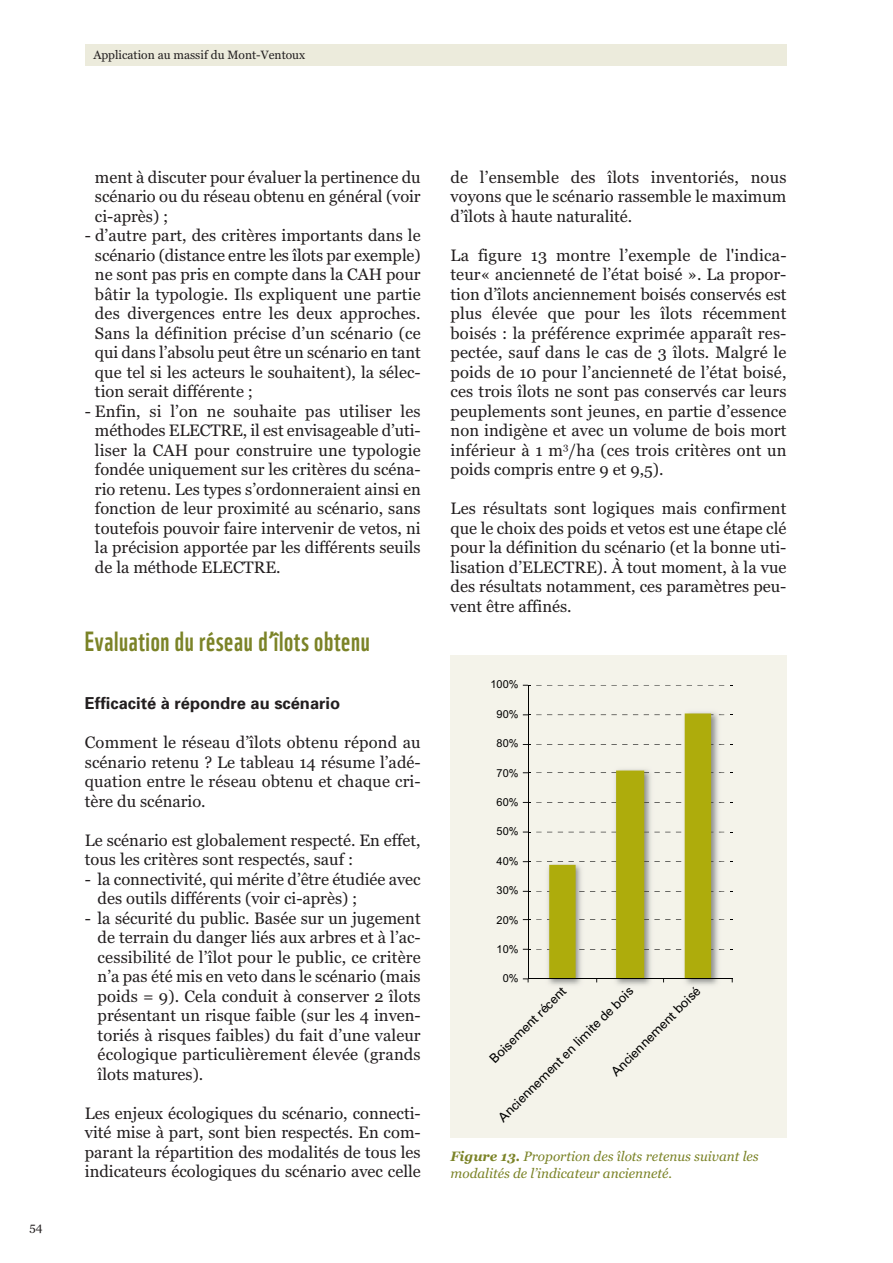
<style>
.page{position:relative;width:893px;height:1263px;background:#fff}
.page>*{position:absolute;margin:0;border:0;box-sizing:border-box;transform-origin:0 0}
.t1{font:27px "WWF";letter-spacing:.025em;color:#7b8327}
.t2{font:16.5px/19.5px "Georgia";color:#231f20;text-align:justify}
.t3{font:700 16.5px "Univers";color:#231f20}
.t4{font:italic 13.5px/16.5px "Georgia";color:#7b8327}
.t5{font:12.75px "Univers";color:#000}
.t6{font:12px "Georgia";color:#231f20}
.t7{font:10.95px "Arial";color:#000}
.s1{font-weight:700}
</style>
<div class="page">
<div style="left:85px;top:45px;width:701px;height:21px;background:#ecebdc"></div>
<div style="left:451px;top:655px;width:335px;height:483px;background:#f4f3ea"></div>
<svg style="left:558px;top:685px;width:26px;height:1px"></svg>
<svg style="left:601px;top:685px;width:26px;height:1px"></svg>
<svg style="left:644px;top:685px;width:26px;height:1px"></svg>
<svg style="left:687px;top:685px;width:26px;height:1px"></svg>
<img style="left:549px;top:712px;width:172px;height:273px">
<svg style="left:523px;top:949px;width:18px;height:1px"></svg>
<svg style="left:523px;top:919px;width:18px;height:1px"></svg>
<svg style="left:523px;top:891px;width:18px;height:1px"></svg>
<svg style="left:523px;top:861px;width:18px;height:1px"></svg>
<svg style="left:523px;top:832px;width:18px;height:1px"></svg>
<svg style="left:523px;top:802px;width:18px;height:1px"></svg>
<svg style="left:523px;top:772px;width:18px;height:2px"></svg>
<svg style="left:523px;top:744px;width:18px;height:1px"></svg>
<svg style="left:523px;top:714px;width:18px;height:2px"></svg>
<svg style="left:523px;top:685px;width:18px;height:1px"></svg>
<svg style="left:523px;top:978px;width:6px;height:4px"></svg>
<svg style="left:547px;top:714px;width:166px;height:268px"></svg>
<hr style="left:528px;top:685px;width:1px;height:294px;background:#000">
<hr style="left:528px;top:978px;width:204px;height:1px;background:#000">
<p class="t6" style="left:93px;top:50px;width:213px">Application au massif du Mont-Ventoux</p>
<p class="t6" style="left:30px;top:1222px;width:15px">54</p>
<p class="t2" style="left:95px;top:168px;width:327px">ment à discuter pour évaluer la pertinence du scénario ou du réseau obtenu en général (voir ci-après) ;</p>
<p class="t2" style="left:95px;top:227px;width:327px;text-indent:-10px">- d’autre part, des critères importants dans le scénario (distance entre les îlots par exemple) ne sont pas pris en compte dans la CAH pour bâtir la typologie. Ils expliquent une partie des divergences entre les deux approches.<br>Sans la définition précise d’un scénario (ce qui dans l’absolu peut être un scénario en tant que tel si les acteurs le souhaitent), la sélec&shy;tion serait différente ;</p>
<p class="t2" style="left:95px;top:402px;width:327px;text-indent:-10px">- Enfin, si l’on ne souhaite pas utiliser les méthodes ELECTRE, il est envisageable d’uti&shy;liser la CAH pour construire une typologie fondée uniquement sur les critères du scéna&shy;rio retenu. Les types s’ordonneraient ainsi en fonction de leur proximité au scénario, sans toutefois pouvoir faire intervenir de vetos, ni la précision apportée par les différents seuils de la méthode ELECTRE.</p>
<h1 class="t1" style="left:85px;top:631px;width:286px">Evaluation du réseau d’îlots obtenu</h1>
<p class="t3" style="left:85px;top:697px;width:257px">Efficacité à répondre au scénario</p>
<p class="t2" style="left:85px;top:734px;width:337px">Comment le réseau d’îlots obtenu répond au scénario retenu ? Le tableau 14 résume l’adé&shy;quation entre le réseau obtenu et chaque cri&shy;tère du scénario.</p>
<p class="t2" style="left:85px;top:831px;width:337px">Le scénario est globalement respecté. En effet, tous les critères sont respectés, sauf :</p>
<p class="t2" style="left:98px;top:870px;width:325px;text-indent:-13px">- la connectivité, qui mérite d’être étudiée avec des outils différents (voir ci-après) ;</p>
<p class="t2" style="left:98px;top:909px;width:325px;text-indent:-13px">- la sécurité du public. Basée sur un jugement de terrain du danger liés aux arbres et à l’ac&shy;cessibilité de l’îlot pour le public, ce critère n’a pas été mis en veto dans le scénario (mais poids = 9). Cela conduit à conserver 2 îlots présentant un risque faible (sur les 4 inven&shy;toriés à risques faibles) du fait d’une valeur écologique particulièrement élevée (grands îlots matures).</p>
<p class="t2" style="left:85px;top:1105px;width:337px">Les enjeux écologiques du scénario, connecti&shy;vité mise à part, sont bien respectés. En com&shy;parant la répartition des modalités de tous les indicateurs écologiques du scénario avec celle</p>
<p class="t2" style="left:451px;top:169px;width:337px">de l’ensemble des îlots inventoriés, nous voyons que le scénario rassemble le maximum d’îlots à haute naturalité.</p>
<p class="t2" style="left:450px;top:247px;width:337px">La figure 13 montre l’exemple de l'indica&shy;teur« ancienneté de l’état boisé ». La propor&shy;tion d’îlots anciennement boisés conservés est plus élevée que pour les îlots récemment boisés : la préférence exprimée apparaît res&shy;pectée, sauf dans le cas de 3 îlots. Malgré le poids de 10 pour l’ancienneté de l’état boisé, ces trois îlots ne sont pas conservés car leurs peuplements sont jeunes, en partie d’essence non indigène et avec un volume de bois mort inférieur à 1 m<sup>3</sup>/ha (ces trois critères ont un poids compris entre 9 et 9,5).</p>
<p class="t2" style="left:450px;top:500px;width:337px">Les résultats sont logiques mais confirment que le choix des poids et vetos est une étape clé pour la définition du scénario (et la bonne uti&shy;lisation d’ELECTRE). À tout moment, à la vue des résultats notamment, ces paramètres peu&shy;vent être affinés.</p>
<p class="t7" style="left:490px;top:678px;width:30px">100%</p>
<p class="t7" style="left:497px;top:708px;width:23px">90%</p>
<p class="t7" style="left:497px;top:737px;width:23px">80%</p>
<p class="t7" style="left:497px;top:766px;width:23px">70%</p>
<p class="t7" style="left:497px;top:796px;width:23px">60%</p>
<p class="t7" style="left:497px;top:825px;width:23px">50%</p>
<p class="t7" style="left:497px;top:855px;width:23px">40%</p>
<p class="t7" style="left:497px;top:884px;width:23px">30%</p>
<p class="t7" style="left:497px;top:913px;width:23px">20%</p>
<p class="t7" style="left:497px;top:943px;width:23px">10%</p>
<p class="t7" style="left:503px;top:972px;width:17px">0%</p>
<p class="t5" style="left:610px;top:1070px;width:122px;rotate:-45deg">Anciennement boisé</p>
<p class="t5" style="left:488px;top:1058px;width:104px;rotate:-45deg">Boisement récent</p>
<p class="t5" style="left:497px;top:1116px;width:186px;rotate:-45deg">Anciennement en limite de bois</p>
<p class="t4" style="left:451px;top:1150px;width:310px"><span class="s1">Figure 13.</span> Proportion des îlots retenus suivant les modalités de l’indicateur ancienneté.</p>
</div>
